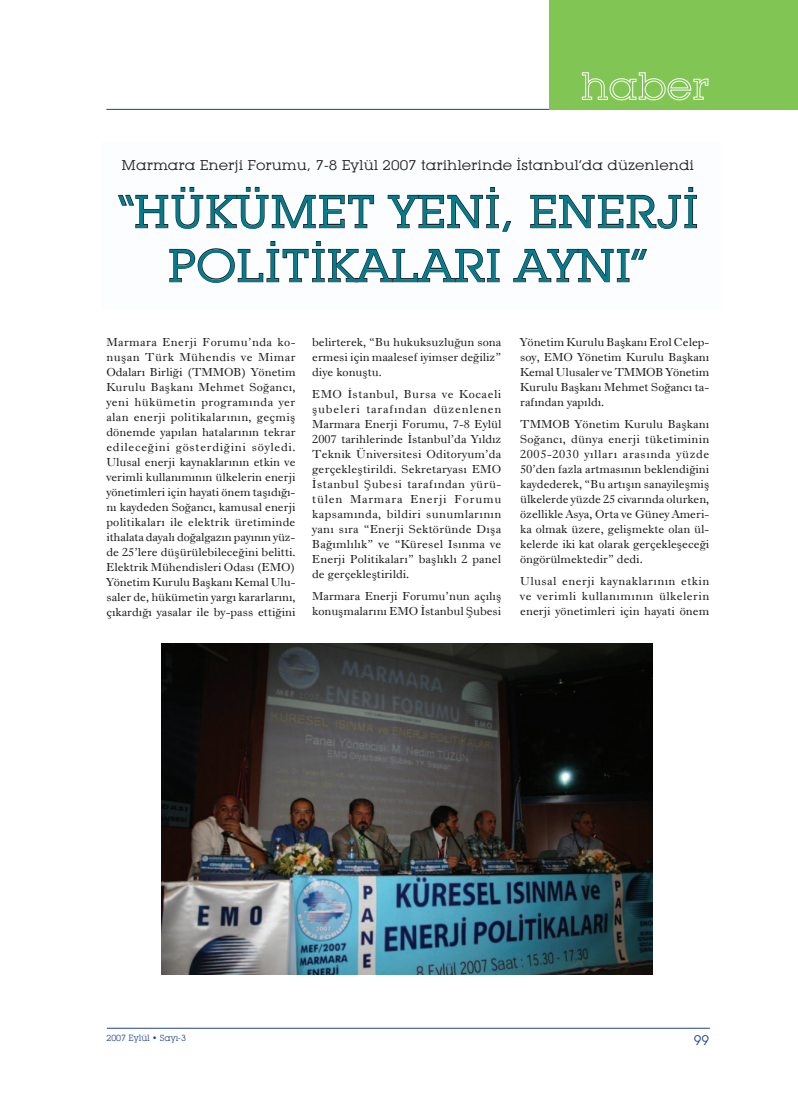
<style>
.page{position:relative;width:798px;height:1099px;background:#fff}
.page>*{position:absolute;margin:0;border:0;box-sizing:border-box;transform-origin:0 0}
.t1{font:45px/54px "Lubalin Graph IT Cby BT";color:#007c8f;text-align:center;scale:1.1 1}
.t2{font:13.75px "Lubalin Graph IT Cby BT";color:#231f20;scale:1.1 1}
.t3{font:13.75px "Lubalin Graph IT Cby BT";color:#25408f}
.t4{font:11.88px/15px "Dutch 766 BT Roman A";color:#231f20;text-align:justify;scale:1.05 1}
.t5{font:8.75px "Lubalin Graph IT Cby BT";color:#25408f}
</style>
<div class="page">
<hr style="left:106px;top:109px;width:603px;height:1px;background:#25408f">
<hr style="left:107px;top:1028px;width:602px;height:1px;background:#25408f">
<svg style="left:118px;top:186px;width:256px;height:43px"></svg>
<svg style="left:387px;top:187px;width:124px;height:45px"></svg>
<svg style="left:530px;top:187px;width:167px;height:42px"></svg>
<svg style="left:169px;top:241px;width:331px;height:42px"></svg>
<svg style="left:513px;top:248px;width:134px;height:35px"></svg>
<img style="left:161px;top:643px;width:491px;height:331px">
<div style="left:549px;top:0;width:248px;height:110px;background:#81c555"></div>
<svg style="left:581px;top:72px;width:128px;height:29px"></svg>
<p class="t2" style="left:121px;top:157px;width:522px">Marmara Enerji Forumu, 7-8 Eylül 2007 tarihlerinde İstanbul’da düzenlendi</p>
<h1 class="t1" style="left:117px;top:184px;width:530px">“HÜKÜMET YENİ, ENERJİ<br>POLİTİKALARI AYNI”</h1>
<p class="t4" style="left:106px;top:334px;width:182px">Marmara Enerji Forumu’nda ko&shy;nuşan Türk Mühendis ve Mimar Odaları Birliği (TMMOB) Yönetim Kurulu Başkanı Mehmet Soğancı, yeni hükümetin programında yer alan enerji politikalarının, geçmiş dönemde yapılan hatalarının tekrar edileceğini gösterdiğini söyledi.<br>Ulusal enerji kaynaklarının etkin ve verimli kullanımının ülkelerin enerji yönetimleri için hayati önem taşıdığı&shy;nı kaydeden Soğancı, kamusal enerji politikaları ile elektrik üretiminde ithalata dayalı doğalgazın payının yüz&shy;de 25’lere düşürülebileceğini belitti.<br>Elektrik Mühendisleri Odası (EMO)<br>Yönetim Kurulu Başkanı Kemal Ulu&shy;saler de, hükümetin yargı kararlarını, çıkardığı yasalar ile by-pass ettiğini</p>
<p class="t4" style="left:312px;top:334px;width:181px">belirterek, “Bu hukuksuzluğun sona ermesi için maalesef iyimser değiliz” diye konuştu.</p>
<p class="t4" style="left:312px;top:386px;width:181px">EMO İstanbul, Bursa ve Kocaeli şubeleri tarafından düzenlenen Marmara Enerji Forumu, 7-8 Eylül 2007 tarihlerinde İstanbul’da Yıldız Teknik Üniversitesi Oditoryum’da gerçekleştirildi. Sekretaryası EMO İstanbul Şubesi tarafından yürü&shy;tülen Marmara Enerji Forumu kapsamında, bildiri sunumlarının yanı sıra “Enerji Sektöründe Dışa Bağımlılık” ve “Küresel Isınma ve Enerji Politikaları” başlıklı 2 panel de gerçekleştirildi.</p>
<p class="t4" style="left:312px;top:588px;width:181px">Marmara Enerji Forumu’nun açılış konuşmalarını EMO İstanbul Şubesi</p>
<p class="t4" style="left:520px;top:334px;width:182px">Yönetim Kurulu Başkanı Erol Celep&shy;soy, EMO Yönetim Kurulu Başkanı Kemal Ulusaler ve TMMOB Yönetim Kurulu Başkanı Mehmet Soğancı ta&shy;rafından yapıldı.</p>
<p class="t4" style="left:520px;top:416px;width:182px">TMMOB Yönetim Kurulu Başkanı Soğancı, dünya enerji tüketiminin 2005-2030 yılları arasında yüzde 50’den fazla artmasının beklendiğini kaydederek, “Bu artışın sanayileşmiş ülkelerde yüzde 25 civarında olurken, özellikle Asya, Orta ve Güney Ameri&shy;ka olmak üzere, gelişmekte olan ül&shy;kelerde iki kat olarak gerçekleşeceği öngörülmektedir” dedi.</p>
<p class="t4" style="left:520px;top:573px;width:182px">Ulusal enerji kaynaklarının etkin ve verimli kullanımının ülkelerin enerji yönetimleri için hayati önem</p>
<p class="t5" style="left:106px;top:1032px;width:81px">2007 Eylül • Sayı-3</p>
<p class="t3" style="left:693px;top:1031px;width:17px">99</p>
</div>
